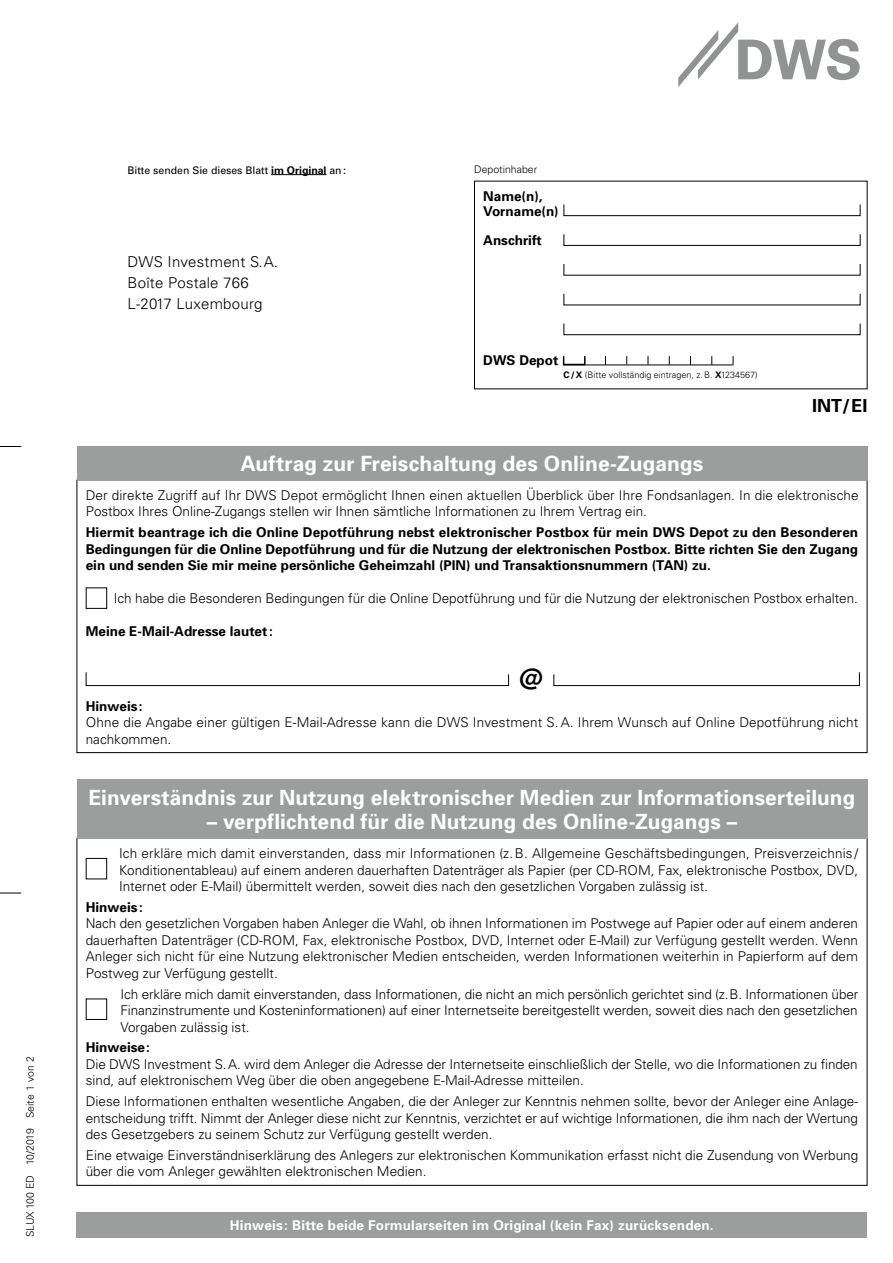
<style>
.page{position:relative;width:893px;height:1263px;background:#fff}
.page>*{position:absolute;margin:0;border:0;box-sizing:border-box;transform-origin:0 0}
.t1{font:700 24px "Univers";color:#000}
.t2{font:700 21px "Univers";letter-spacing:.005em;color:#fff}
.t3{font:700 18px "Univers";color:#000}
.t4{font:300 15px/21px "Univers";letter-spacing:.015em;color:#000}
.t5{font:300 13.5px/16.5px "Univers";color:#000}
.t6{font:700 13.5px/16.5px "Univers";color:#000}
.t7{font:700 13.5px "Univers";letter-spacing:.015em;color:#fff}
.t8{font:300 10.5px "Univers";color:#000}
.t9{font:10.5px "Univers";color:#000}
.t10{font:300 9px "Univers";color:#000}
.s1{font-weight:700}
</style>
<div class="page">
<svg style="left:678px;top:22px;width:182px;height:65px"></svg>
<div style="left:564px;top:204px;width:296px;height:12px;border:1px solid #000"></div>
<div style="left:564px;top:234px;width:296px;height:12px;border:1px solid #000"></div>
<div style="left:564px;top:323px;width:296px;height:12px;border:1px solid #000"></div>
<svg style="left:563px;top:356px;width:23px;height:9px"></svg>
<hr style="left:563px;top:365px;width:170px;height:1px;background:#000">
<svg style="left:0;top:446px;width:21px;height:1px"></svg>
<svg style="left:0;top:893px;width:21px;height:1px"></svg>
<hr style="left:271px;top:174px;width:56px;height:1px;background:#000">
<div style="left:77px;top:1212px;width:790px;height:25px;background:#9c9d9d"></div>
<div style="left:86px;top:587px;width:21px;height:22px;border:1px solid #000"></div>
<svg style="left:85px;top:672px;width:424px;height:14px"></svg>
<svg style="left:553px;top:672px;width:307px;height:14px"></svg>
<div style="left:77px;top:446px;width:790px;height:34px;background:#9c9d9d"></div>
<div style="left:86px;top:858px;width:21px;height:21px;border:1px solid #000"></div>
<div style="left:86px;top:998px;width:21px;height:22px;border:1px solid #000"></div>
<div style="left:77px;top:779px;width:790px;height:60px;background:#9c9d9d"></div>
<p class="t8" style="left:24px;top:1237px;width:183px;rotate:-90deg">SLUX 100 ED 10/2019 Seite 1 von 2</p>
<p class="t9" style="left:128px;top:163px;width:220px">Bitte senden Sie dieses Blatt <span class="s1">im Original</span> an:</p>
<p class="t4" style="left:128px;top:251px;width:152px">DWS Investment S.A.<br>Boîte Postale 766<br>L-2017 Luxembourg</p>
<p class="t8" style="left:474px;top:163px;width:65px">Depotinhaber</p>
<p class="t6" style="left:483px;top:188px;width:77px;line-height:15px">Name(n),<br>Vorname(n)</p>
<p class="t6" style="left:483px;top:232px;width:60px">Anschrift</p>
<p class="t6" style="left:483px;top:351px;width:77px">DWS Depot</p>
<p class="t10" style="left:564px;top:369px;width:195px"><span class="s1">C/X</span> (Bitte vollständig eintragen, z.B. <span class="s1">X</span>1234567)</p>
<h2 class="t2" style="left:241px;top:450px;width:464px">Auftrag zur Freischaltung des Online-Zugangs</h2>
<h3 class="t3" style="left:812px;top:394px;width:57px">INT/EI</h3>
<p class="t5" style="left:86px;top:486px;width:774px">Der direkte Zugriff auf Ihr DWS Depot ermöglicht Ihnen einen aktuellen Überblick über Ihre Fondsanlagen. In die elektronische<br>Postbox Ihres Online-Zugangs stellen wir Ihnen sämtliche Informationen zu Ihrem Vertrag ein.</p>
<p class="t6" style="left:86px;top:524px;width:774px;text-align:justify">Hiermit beantrage ich die Online Depotführung nebst elektronischer Postbox für mein DWS Depot zu den Besonderen Bedingungen für die Online Depotführung und für die Nutzung der elektronischen Postbox. Bitte richten Sie den Zugang ein und senden Sie mir meine persönliche Geheimzahl (PIN) und Transaktionsnummern (TAN) zu.</p>
<p class="t5" style="left:114px;top:590px;width:746px">Ich habe die Besonderen Bedingungen für die Online Depotführung und für die Nutzung der elektronischen Postbox erhalten.</p>
<p class="t6" style="left:86px;top:623px;width:188px">Meine E-Mail-Adresse lautet:</p>
<h1 class="t1" style="left:519px;top:662px;width:25px">@</h1>
<p class="t6" style="left:86px;top:697px;width:58px">Hinweis:</p>
<p class="t5" style="left:86px;top:714px;width:774px">Ohne die Angabe einer gültigen E-Mail-Adresse kann die DWS Investment S.A. Ihrem Wunsch auf Online Depotführung nicht nachkommen.</p>
<h2 class="t2" style="left:89px;top:784px;width:768px">Einverständnis zur Nutzung elektronischer Medien zur Informationserteilung</h2>
<h2 class="t2" style="left:207px;top:808px;width:532px">– verpflichtend für die Nutzung des Online-Zugangs –</h2>
<p class="t5" style="left:119px;top:845px;width:741px;text-align:justify">Ich erkläre mich damit einverstanden, dass mir Informationen (z.B. Allgemeine Geschäftsbedingungen, Preisverzeichnis / Konditionentableau) auf einem anderen dauerhaften Datenträger als Papier (per CD-ROM, Fax, elektronische Postbox, DVD, Internet oder E-Mail) übermittelt werden, soweit dies nach den gesetzlichen Vorgaben zulässig ist.</p>
<p class="t6" style="left:86px;top:898px;width:59px">Hinweis:</p>
<p class="t5" style="left:86px;top:915px;width:774px;text-align:justify">Nach den gesetzlichen Vorgaben haben Anleger die Wahl, ob ihnen Informationen im Postwege auf Papier oder auf einem anderen dauerhaften Datenträger (CD-ROM, Fax, elektronische Postbox, DVD, Internet oder E-Mail) zur Verfügung gestellt werden. Wenn Anleger sich nicht für eine Nutzung elektronischer Medien entscheiden, werden Informationen weiterhin in Papierform auf dem Postweg zur Verfügung gestellt.</p>
<p class="t5" style="left:121px;top:985px;width:739px;text-align:justify">Ich erkläre mich damit einverstanden, dass Informationen, die nicht an mich persönlich gerichtet sind (z.B. Informationen über Finanzinstrumente und Kosteninformationen) auf einer Internetseite bereitgestellt werden, soweit dies nach den gesetzlichen Vorgaben zulässig ist.</p>
<p class="t6" style="left:86px;top:1039px;width:66px">Hinweise:</p>
<p class="t5" style="left:86px;top:1055px;width:773px">Die DWS Investment S.A. wird dem Anleger die Adresse der Internetseite einschließlich der Stelle, wo die Informationen zu finden sind, auf elektronischem Weg über die oben angegebene E-Mail-Adresse mitteilen.</p>
<p class="t5" style="left:86px;top:1093px;width:774px;text-align:justify">Diese Informationen enthalten wesentliche Angaben, die der Anleger zur Kenntnis nehmen sollte, bevor der Anleger eine Anlage&shy;entscheidung trifft. Nimmt der Anleger diese nicht zur Kenntnis, verzichtet er auf wichtige Informationen, die ihm nach der Wertung des Gesetzgebers zu seinem Schutz zur Verfügung gestellt werden.</p>
<p class="t5" style="left:86px;top:1146px;width:774px">Eine etwaige Einverständniserklärung des Anlegers zur elektronischen Kommunikation erfasst nicht die Zusendung von Werbung über die vom Anleger gewählten elektronischen Medien.</p>
<p class="t7" style="left:230px;top:1217px;width:485px">Hinweis: Bitte beide Formularseiten im Original (kein Fax) zurücksenden.</p>
</div>
